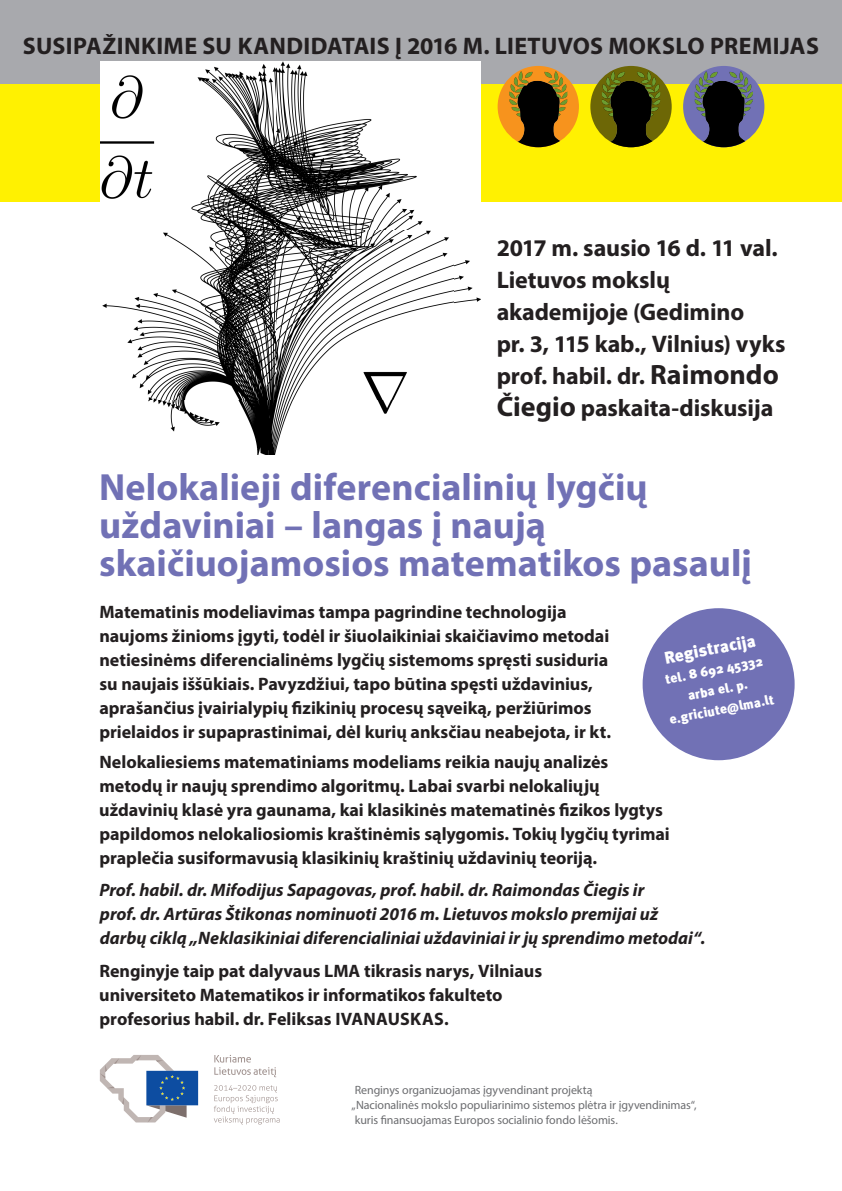
<style>
.page{position:relative;width:842px;height:1191px;background:#fff}
.page>*{position:absolute;margin:0;border:0;box-sizing:border-box;transform-origin:0 0}
.t1{font:700 38px/38px "Myriad Pro";color:#7171b5}
.t2{font:700 24px/32px "Myriad Pro";letter-spacing:-.005em;color:#231f20}
.t3{font:700 24px "Myriad Pro";letter-spacing:.015em;color:#231f20}
.t4{font:700 18px/24px "Myriad Pro";letter-spacing:-.005em;color:#231f20}
.t5{font:italic 700 18px/24px "Myriad Pro";color:#231f20}
.t6{font:900 17px "Meta Pro";color:#fff}
.t7{font:900 13.3px/20px "Meta Pro";color:#fff;text-align:center}
.t8{font:12px/15px "Myriad Pro";letter-spacing:-.01em;color:#6c6d70}
.s1{font-size:28px}
</style>
<div class="page">
<div style="left:0;top:66px;width:842px;height:135px;background:#fff101"></div>
<div style="left:0;top:0;width:842px;height:84px;background:#a8a9ad"></div>
<div style="left:683px;top:66px;width:81px;height:81px;background:#7171b5;border-radius:50%"></div>
<img style="left:695px;top:71px;width:54px;height:10px">
<img style="left:691px;top:81px;width:65px;height:66px">
<div style="left:590px;top:66px;width:82px;height:81px;background:#6d6706;border-radius:50%"></div>
<img style="left:602px;top:71px;width:58px;height:10px">
<img style="left:598px;top:81px;width:66px;height:66px">
<div style="left:498px;top:66px;width:81px;height:81px;background:#f7931d;border-radius:50%"></div>
<img style="left:509px;top:71px;width:58px;height:10px">
<img style="left:505px;top:81px;width:66px;height:66px">
<img style="left:100px;top:62px;width:381px;height:393px">
<svg style="left:100px;top:1055px;width:98px;height:67px"></svg>
<svg style="left:214px;top:1055px;width:66px;height:69px"></svg>
<div style="left:643px;top:608px;width:152px;height:152px;background:#7171b5;border-radius:50%"></div>
<h2 class="t3" style="left:23px;top:30px;width:797px">SUSIPAŽINKIME SU KANDIDATAIS Į 2016 M. LIETUVOS MOKSLO PREMIJAS</h2>
<h2 class="t2" style="left:497px;top:231px;width:290px">2017 m. sausio 16 d. 11 val.<br>Lietuvos mokslų akademijoje (Gedimino<br>pr. 3, 115 kab., Vilnius) vyks prof. habil. dr. <span class="s1">Raimondo<br>Čiegio</span> paskaita-diskusija</h2>
<h1 class="t1" style="left:99px;top:467px;width:654px">Nelokalieji diferencialinių lygčių uždaviniai – langas į naują skaičiuojamosios matematikos pasaulį</h1>
<p class="t4" style="left:99px;top:599px;width:513px">Matematinis modeliavimas tampa pagrindine technologija naujoms žinioms įgyti, todėl ir šiuolaikiniai skaičiavimo metodai netiesinėms diferencialinėms lygčių sistemoms spręsti susiduria su naujais iššūkiais. Pavyzdžiui, tapo būtina spęsti uždavinius, aprašančius įvairialypių fizikinių procesų sąveiką, peržiūrimos prielaidos ir supaprastinimai, dėl kurių anksčiau neabejota, ir kt.</p>
<p class="t4" style="left:99px;top:749px;width:572px">Nelokaliesiems matematiniams modeliams reikia naujų analizės metodų ir naujų sprendimo algoritmų. Labai svarbi nelokaliųjų uždavinių klasė yra gaunama, kai klasikinės matematinės fizikos lygtys papildomos nelokaliosiomis kraštinėmis sąlygomis. Tokių lygčių tyrimai praplečia susiformavusią klasikinių kraštinių uždavinių teoriją.</p>
<p class="t5" style="left:99px;top:877px;width:607px">Prof. habil. dr. Mifodijus Sapagovas, prof. habil. dr. Raimondas Čiegis ir<br>prof. dr. Artūras Štikonas nominuoti 2016 m. Lietuvos mokslo premijai už darbų ciklą „Neklasikiniai diferencialiniai uždaviniai ir jų sprendimo metodai“.</p>
<p class="t4" style="left:99px;top:958px;width:444px">Renginyje taip pat dalyvaus LMA tikrasis narys, Vilniaus universiteto Matematikos ir informatikos fakulteto profesorius habil. dr. Feliksas IVANAUSKAS.</p>
<p class="t6" style="left:662px;top:647px;width:94px;rotate:-11deg">Registracija</p>
<p class="t7" style="left:660px;top:670px;width:108px;rotate:-11deg">tel. 8 692 45332 arba el. p. e.griciute@lma.lt</p>
<p class="t8" style="left:352px;top:1081px;width:346px">Renginys organizuojamas įgyvendinant projektą<br>„Nacionalinės mokslo populiarinimo sistemos plėtra ir įgyvendinimas“, kuris finansuojamas Europos socialinio fondo lėšomis.</p>
</div>
